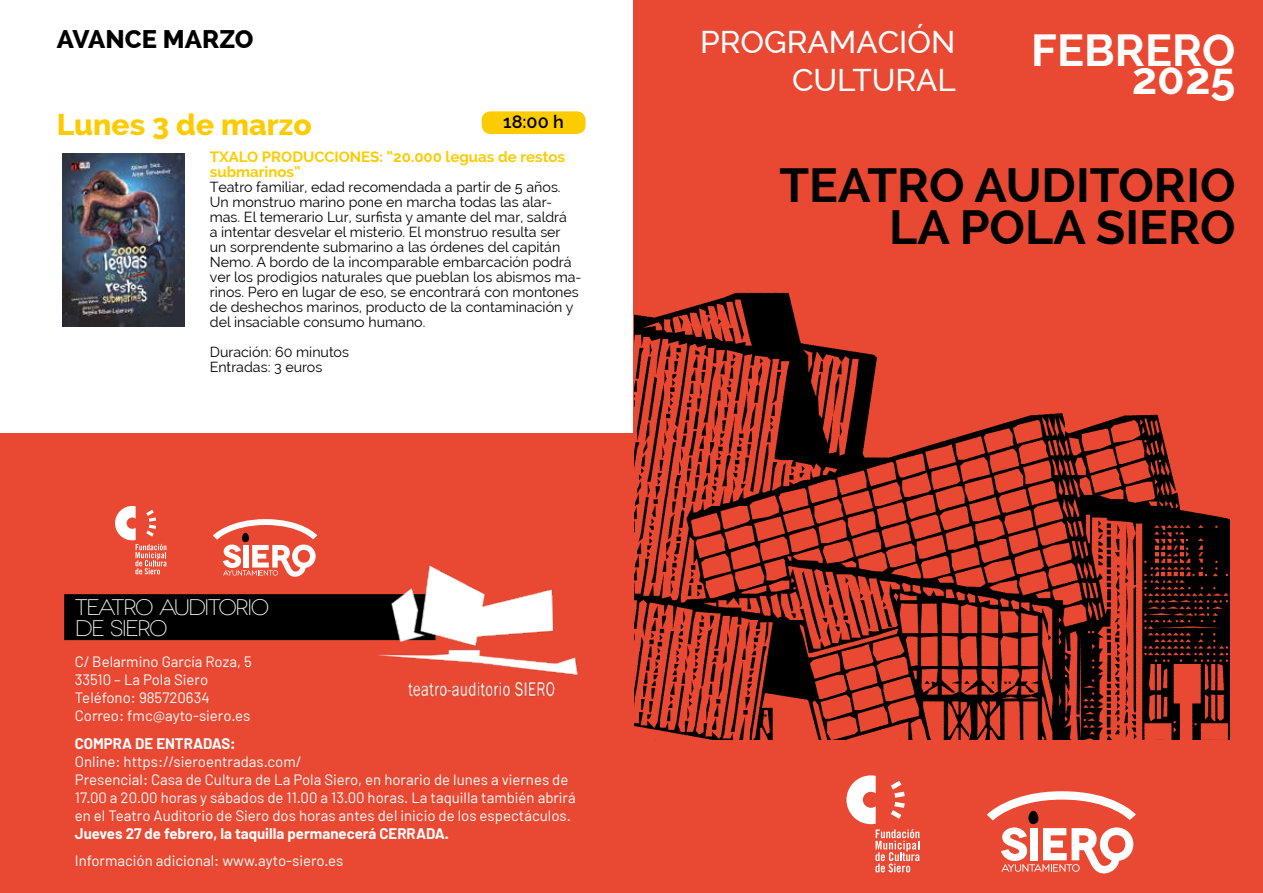
<style>
.page{position:relative;width:1263px;height:893px;background:#fff}
.page>*{position:absolute;margin:0;border:0;box-sizing:border-box;transform-origin:0 0}
.t1{font:700 48px/42px "Raleway";color:#000;text-align:right}
.t2{font:700 45px "Raleway";color:#fff}
.t3{font:500 31.5px/37.8px "Raleway";color:#fff;text-align:right}
.t4{font:800 30px "Raleway";color:#fccb00}
.t5{font:800 25.5px "Raleway";color:#000}
.t6{font:300 22.5px/21px "Novecentowide";letter-spacing:-.08em;color:#fff}
.t7{font:600 18px "Raleway";color:#000}
.t8{font:15px/18px "Barlow";color:#fff}
.t9{font:700 15px "Barlow";color:#fff}
.t10{font:700 15px/15px "Raleway";color:#fccb00}
.t11{font:14.25px/15px "Raleway";color:#000}
</style>
<div class="page">
<div style="left:633px;top:0;width:630px;height:893px;background:#e94932"></div>
<svg style="left:846px;top:775px;width:73px;height:97px"></svg>
<div style="left:0;top:434px;width:634px;height:459px;background:#e94932"></div>
<div style="left:65px;top:595px;width:370px;height:44px;background:#000"></div>
<div style="left:64px;top:594px;width:371px;height:46px;border:2px solid #000"></div>
<img style="left:370px;top:565px;width:208px;height:132px">
<svg style="left:115px;top:506px;width:51px;height:68px"></svg>
<img style="left:634px;top:292px;width:595px;height:447px">
<svg style="left:987px;top:791px;width:149px;height:83px"></svg>
<svg style="left:213px;top:519px;width:105px;height:58px"></svg>
<div style="left:482px;top:111px;width:104px;height:23px;background:#fccb00;border-radius:9px"></div>
<img style="left:62px;top:153px;width:123px;height:174px">
<h3 class="t5" style="left:57px;top:24px;width:198px">AVANCE MARZO</h3>
<h3 class="t4" style="left:57px;top:107px;width:256px">Lunes 3 de marzo</h3>
<p class="t10" style="left:210px;top:150px;width:357px">TXALO PRODUCCIONES: “20.000 leguas de restos submarinos”</p>
<p class="t11" style="left:210px;top:180px;width:373px">Teatro familiar, edad recomendada a partir de 5 años.<br>Un monstruo marino pone en marcha todas las alar&shy;mas. El temerario Lur, surfista y amante del mar, saldrá<br>a intentar desvelar el misterio. El monstruo resulta ser<br>un sorprendente submarino a las órdenes del capitán Nemo. A bordo de la incomparable embarcación podrá ver los prodigios naturales que pueblan los abismos ma&shy;rinos. Pero en lugar de eso, se encontrará con montones de deshechos marinos, producto de la contaminación y del insaciable consumo humano.</p>
<p class="t11" style="left:210px;top:345px;width:141px">Duración: 60 minutos<br>Entradas: 3 euros</p>
<p class="t7" style="left:503px;top:112px;width:62px">18:00 h</p>
<h3 class="t6" style="left:75px;top:597px;width:196px">TEATRO AUDITORIO<br>DE SIERO</h3>
<p class="t8" style="left:75px;top:652px;width:178px">C/ Belarmino García Roza, 5<br>33510 – La Pola Siero<br>Teléfono: 985720634<br>Correo: fmc@ayto-siero.es</p>
<p class="t9" style="left:75px;top:734px;width:162px">COMPRA DE ENTRADAS:</p>
<p class="t8" style="left:75px;top:752px;width:502px">Online: https://sieroentradas.com/<br>Presencial: Casa de Cultura de La Pola Siero, en horario de lunes a viernes de 17.00 a 20.00 horas y sábados de 11.00 a 13.00 horas. La taquilla también abrirá en el Teatro Auditorio de Siero dos horas antes del inicio de los espectáculos.</p>
<p class="t9" style="left:75px;top:824px;width:375px">Jueves 27 de febrero, la taquilla permanecerá CERRADA.</p>
<p class="t8" style="left:75px;top:851px;width:270px">Información adicional: www.ayto-siero.es</p>
<h3 class="t3" style="left:700px;top:23px;width:258px">PROGRAMACIÓN<br>CULTURAL</h3>
<h2 class="t2" style="left:1031px;top:24px;width:206px">FEBRERO</h2>
<h2 class="t2" style="left:1132px;top:53px;width:105px">2025</h2>
<h1 class="t1" style="left:779px;top:165px;width:458px">TEATRO AUDITORIO<br>LA POLA SIERO</h1>
</div>
